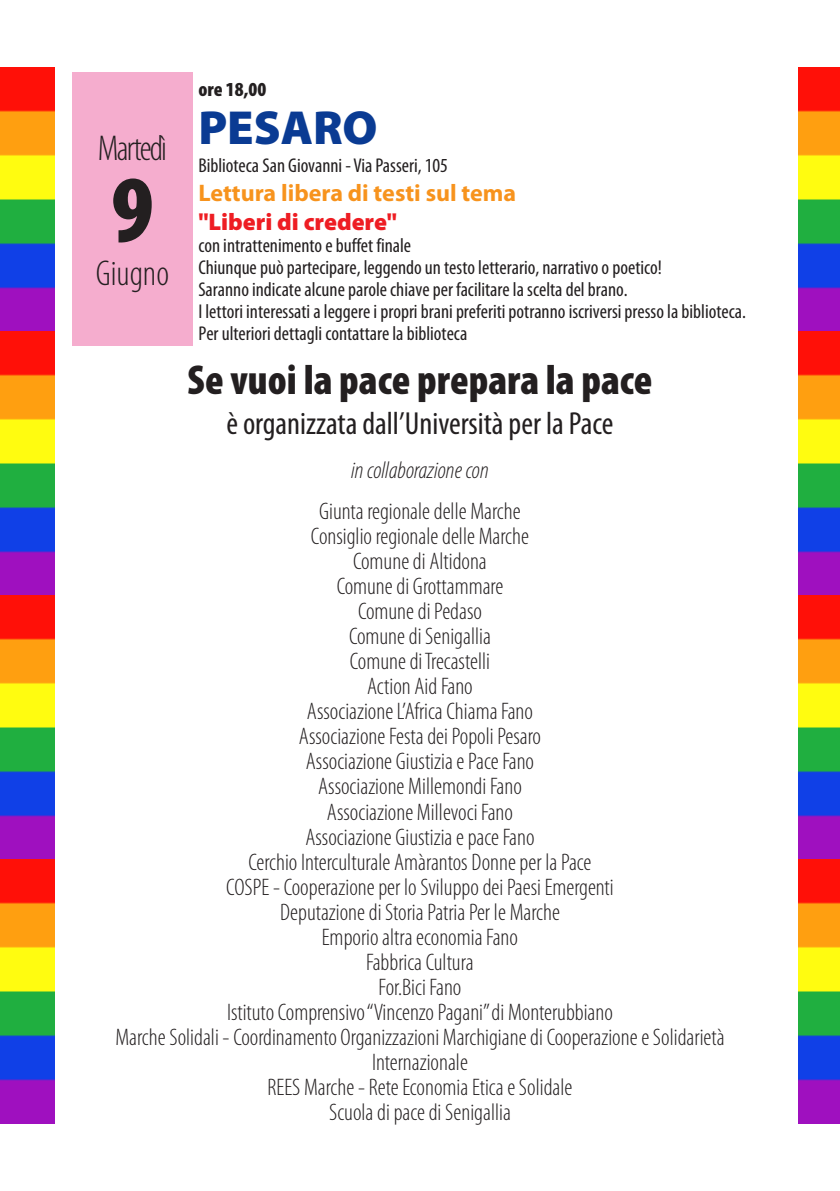
<style>
.page{position:relative;width:840px;height:1191px;background:#fff}
.page>*{position:absolute;margin:0;border:0;box-sizing:border-box;transform-origin:0 0}
.Contenuto_tabella{font:900 condensed 96px "Myriad Pro";color:#231f20}
.Contenuto_tabella-2{font:900 48px "Myriad Pro";color:#0a3b93}
.Corpo_testo{font:900 condensed 42px "Myriad Pro";color:#231f20}
.Contenuto_tabella-3{font:300 condensed 36px "Myriad Pro";letter-spacing:-.05em;color:#231f20}
.Contenuto_tabella-4{font:300 condensed 36px "Myriad Pro";letter-spacing:-.02em;color:#231f20}
.Corpo_testo-2{font:condensed 32px "Myriad Pro";color:#231f20}
.Corpo_testo-3{font:300 condensed 24px/25px "Myriad Pro";color:#231f20;text-align:center}
.Contenuto_tabella-5{font:700 24px "Myriad Pro";color:#f7931d}
.Corpo_testo-4{font:italic 300 condensed 24px "Myriad Pro";color:#231f20}
.Contenuto_tabella-6{font:900 24px "Myriad Pro";color:#ee1d23}
.Contenuto_tabella-7{font:condensed 20px "Myriad Pro";color:#231f20}
.Contenuto_tabella-8{font:900 condensed 20px "Myriad Pro";color:#231f20}
</style>
<div class="page">
<img style="left:0;top:67px;width:54px;height:1056px">
<img style="left:798px;top:67px;width:41px;height:1056px">
<div style="left:72px;top:72px;width:121px;height:273px;background:#f5adce"></div>
<p class="Contenuto_tabella-8" style="left:198px;top:76px;width:69px">ore 18,00</p>
<p class="Contenuto_tabella-2" style="left:198px;top:95px;width:180px">PESARO</p>
<p class="Contenuto_tabella-7" style="left:198px;top:154px;width:251px">Biblioteca San Giovanni - Via Passeri, 105</p>
<p class="Contenuto_tabella-5" style="left:198px;top:177px;width:319px">Lettura libera di testi sul tema</p>
<p class="Contenuto_tabella-6" style="left:198px;top:206px;width:200px">"Liberi di credere"</p>
<p class="Contenuto_tabella-7" style="left:198px;top:233px;width:214px">con intrattenimento e buffet finale</p>
<p class="Contenuto_tabella-7" style="left:198px;top:255px;width:465px">Chiunque può partecipare, leggendo un testo letterario, narrativo o poetico!</p>
<p class="Contenuto_tabella-7" style="left:198px;top:277px;width:430px">Saranno indicate alcune parole chiave per facilitare la scelta del brano.</p>
<p class="Contenuto_tabella-7" style="left:198px;top:299px;width:548px">I lettori interessati a leggere i propri brani preferiti potranno iscriversi presso la biblioteca.</p>
<p class="Contenuto_tabella-7" style="left:198px;top:321px;width:270px">Per ulteriori dettagli contattare la biblioteca</p>
<p class="Corpo_testo" style="left:187px;top:353px;width:466px">Se vuoi la pace prepara la pace</p>
<p class="Corpo_testo-2" style="left:226px;top:404px;width:388px">è organizzata dall’Università per la Pace</p>
<p class="Corpo_testo-4" style="left:351px;top:456px;width:139px">in collaborazione con</p>
<p class="Corpo_testo-3" style="left:319px;top:499px;width:203px">Giunta regionale delle Marche</p>
<p class="Corpo_testo-3" style="left:311px;top:524px;width:219px">Consiglio regionale delle Marche</p>
<p class="Corpo_testo-3" style="left:353px;top:549px;width:135px">Comune di Altidona</p>
<p class="Corpo_testo-3" style="left:336px;top:574px;width:168px">Comune di Grottammare</p>
<p class="Corpo_testo-3" style="left:358px;top:599px;width:125px">Comune di Pedaso</p>
<p class="Corpo_testo-3" style="left:349px;top:624px;width:143px">Comune di Senigallia</p>
<p class="Corpo_testo-3" style="left:350px;top:649px;width:142px">Comune di Trecastelli</p>
<p class="Corpo_testo-3" style="left:367px;top:674px;width:107px">Action Aid Fano</p>
<p class="Corpo_testo-3" style="left:307px;top:699px;width:227px">Associazione L’Africa Chiama Fano</p>
<p class="Corpo_testo-3" style="left:299px;top:724px;width:243px">Associazione Festa dei Popoli Pesaro</p>
<p class="Corpo_testo-3" style="left:305px;top:749px;width:230px">Associazione Giustizia e Pace Fano</p>
<p class="Corpo_testo-3" style="left:318px;top:774px;width:205px">Associazione Millemondi Fano</p>
<p class="Corpo_testo-3" style="left:327px;top:799px;width:187px">Associazione Millevoci Fano</p>
<p class="Corpo_testo-3" style="left:305px;top:824px;width:230px">Associazione Giustizia e pace Fano</p>
<p class="Corpo_testo-3" style="left:248px;top:849px;width:344px">Cerchio Interculturale Amàrantos Donne per la Pace</p>
<p class="Corpo_testo-3" style="left:226px;top:874px;width:389px">COSPE - Cooperazione per lo Sviluppo dei Paesi Emergenti</p>
<p class="Corpo_testo-3" style="left:280px;top:899px;width:281px">Deputazione di Storia Patria Per le Marche</p>
<p class="Corpo_testo-3" style="left:322px;top:924px;width:197px">Emporio altra economia Fano</p>
<p class="Corpo_testo-3" style="left:366px;top:949px;width:109px">Fabbrica Cultura</p>
<p class="Corpo_testo-3" style="left:378px;top:974px;width:84px">For.Bici Fano</p>
<p class="Corpo_testo-3" style="left:227px;top:999px;width:387px">Istituto Comprensivo “Vincenzo Pagani” di Monterubbiano</p>
<p class="Corpo_testo-3" style="left:115px;top:1024px;width:610px">Marche Solidali - Coordinamento Organizzazioni Marchigiane di Cooperazione e Solidarietà<br>Internazionale</p>
<p class="Corpo_testo-3" style="left:267px;top:1074px;width:306px">REES Marche - Rete Economia Etica e Solidale</p>
<p class="Corpo_testo-3" style="left:329px;top:1099px;width:183px">Scuola di pace di Senigallia</p>
<p class="Contenuto_tabella-3" style="left:98px;top:126px;width:71px">Martedì</p>
<p class="Contenuto_tabella" style="left:111px;top:148px;width:44px">9</p>
<p class="Contenuto_tabella-4" style="left:96px;top:252px;width:75px">Giugno</p>
</div>
